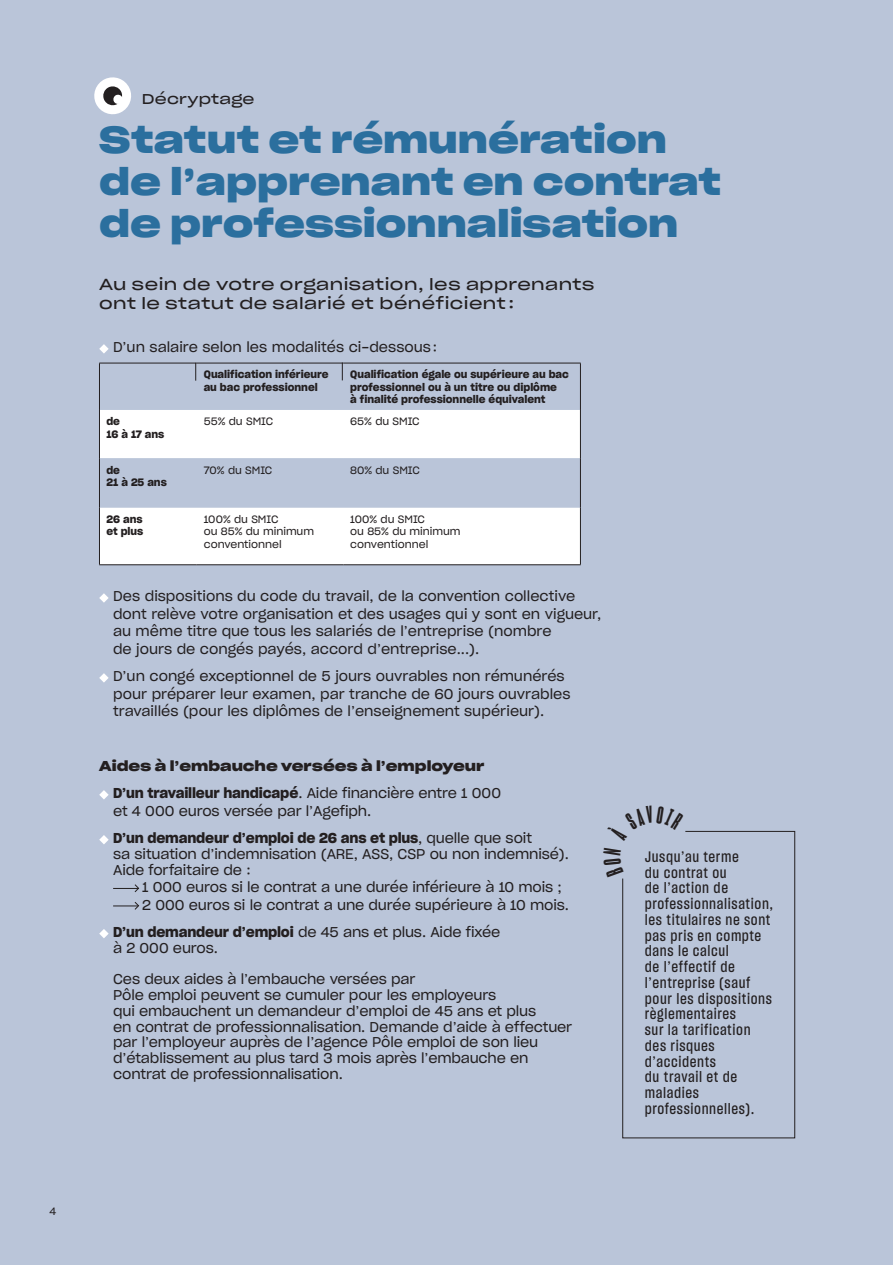
<style>
.page{position:relative;width:893px;height:1265px;background:#bac5d9}
.page>*{position:absolute;margin:0;border:0;box-sizing:border-box;transform-origin:0 0}
.t1{font:36.75px/42px "Sharp Grotesk Semi Bold 25";color:#2b6f9e}
.t2{font:15.75px/19.2px "Sharp Grotesk Book 25";letter-spacing:.025em;color:#231f20}
.t3{font:14.88px/15.8px "Sharp Grotesk Medium 15";letter-spacing:.04em;color:#231f20}
.t4{font:14px/15.8px "Sharp Grotesk Book 20";letter-spacing:-.01em;color:#231f20}
.t5{font:14px "Sharp Grotesk Semi Bold 20";letter-spacing:-.01em;color:#231f20}
.t6{font:14px "Sharp Grotesk Semi Bold 25";color:#231f20}
.t7{font:14px "Sharp Grotesk Book 25";letter-spacing:.015em;color:#231f20}
.t8{font:10.5px/12.2px "Sharp Grotesk Semi Bold 20";color:#231f20}
.t9{font:10.5px/12.2px "Sharp Grotesk Book 20";letter-spacing:-.005em;color:#231f20}
.s1{font-family:"Sharp Grotesk Book 20"}
.s2{font-family:"Sharp Grotesk Semi Bold 20"}
</style>
<div class="page">
<svg style="left:99px;top:593px;width:10px;height:10px"></svg>
<svg style="left:99px;top:673px;width:10px;height:10px"></svg>
<svg style="left:99px;top:344px;width:10px;height:10px"></svg>
<svg style="left:99px;top:790px;width:10px;height:10px"></svg>
<svg style="left:99px;top:835px;width:10px;height:9px"></svg>
<svg style="left:113px;top:884px;width:27px;height:9px"></svg>
<svg style="left:113px;top:902px;width:27px;height:8px"></svg>
<svg style="left:99px;top:929px;width:10px;height:9px"></svg>
<svg style="left:100px;top:410px;width:480px;height:154px;fill:#fff"></svg>
<hr style="left:99px;top:363px;width:98px;height:1px;background:#231f20">
<hr style="left:99px;top:363px;width:1px;height:47px;background:#231f20">
<hr style="left:197px;top:363px;width:146px;height:1px;background:#231f20">
<hr style="left:343px;top:363px;width:238px;height:1px;background:#231f20">
<hr style="left:99px;top:410px;width:1px;height:48px;background:#231f20">
<hr style="left:99px;top:458px;width:1px;height:50px;background:#231f20">
<hr style="left:99px;top:508px;width:1px;height:57px;background:#231f20">
<hr style="left:99px;top:564px;width:98px;height:1px;background:#231f20">
<hr style="left:197px;top:564px;width:146px;height:1px;background:#231f20">
<hr style="left:343px;top:564px;width:238px;height:1px;background:#231f20">
<hr style="left:580px;top:363px;width:1px;height:47px;background:#231f20">
<hr style="left:580px;top:410px;width:1px;height:48px;background:#231f20">
<hr style="left:580px;top:458px;width:1px;height:50px;background:#231f20">
<hr style="left:580px;top:508px;width:1px;height:57px;background:#231f20">
<svg style="left:195px;top:363px;width:1px;height:18px"></svg>
<svg style="left:342px;top:363px;width:1px;height:17px"></svg>
<svg style="left:94px;top:77px;width:37px;height:38px"></svg>
<svg style="left:622px;top:831px;width:173px;height:307px"></svg>
<svg style="left:622px;top:848px;width:2px;height:30px"></svg>
<svg style="left:622px;top:831px;width:62px;height:10px"></svg>
<p class="t9" style="left:50px;top:1205px;width:8px">4</p>
<p class="t7" style="left:142px;top:87px;width:114px">Décryptage</p>
<h1 class="t1" style="left:99px;top:116px;width:623px">Statut et rémunération de l’apprenant en contrat de professionnalisation</h1>
<p class="t2" style="left:99px;top:273px;width:497px">Au sein de votre organisation, les apprenants ont le statut de salarié et bénéficient :</p>
<p class="t4" style="left:113px;top:339px;width:325px">D’un salaire selon les modalités ci-dessous:</p>
<p class="t8" style="left:204px;top:368px;width:126px">Qualification inférieure au bac professionnel</p>
<p class="t8" style="left:350px;top:368px;width:220px">Qualification égale ou supérieure au bac professionnel ou à un titre ou diplôme<br>à finalité professionnelle équivalent</p>
<p class="t8" style="left:106px;top:415px;width:59px">de<br>16 à 17 ans</p>
<p class="t9" style="left:204px;top:415px;width:71px">55% du SMIC</p>
<p class="t9" style="left:350px;top:415px;width:71px">65% du SMIC</p>
<p class="t8" style="left:106px;top:463px;width:62px">de<br>21 à 25 ans</p>
<p class="t9" style="left:204px;top:463px;width:70px">70% du SMIC</p>
<p class="t9" style="left:350px;top:463px;width:71px">80% du SMIC</p>
<p class="t8" style="left:106px;top:513px;width:38px">26 ans et plus</p>
<p class="t9" style="left:204px;top:513px;width:112px">100% du SMIC<br>ou 85% du minimum conventionnel</p>
<p class="t9" style="left:350px;top:513px;width:112px">100% du SMIC<br>ou 85% du minimum conventionnel</p>
<p class="t4" style="left:113px;top:587px;width:490px;line-height:17.5px">Des dispositions du code du travail, de la convention collective dont relève votre organisation et des usages qui y sont en vigueur, au même titre que tous les salariés de l’entreprise (nombre<br>de jours de congés payés, accord d’entreprise...).</p>
<p class="t4" style="left:113px;top:667px;width:459px;line-height:17.5px">D’un congé exceptionnel de 5 jours ouvrables non rémunérés pour préparer leur examen, par tranche de 60 jours ouvrables travaillés (pour les diplômes de l’enseignement supérieur).</p>
<p class="t6" style="left:99px;top:754px;width:387px">Aides à l’embauche versées à l’employeur</p>
<p class="t5" style="left:113px;top:782px;width:389px">D’un travailleur handicapé<span class="s1">. Aide financière entre 1 000</span></p>
<p class="t4" style="left:113px;top:802px;width:260px">et 4 000 euros versée par l’Agefiph.</p>
<p class="t5" style="left:113px;top:827px;width:421px">D’un demandeur d’emploi de 26 ans et plus<span class="s1">, quelle que soit</span></p>
<p class="t4" style="left:113px;top:845px;width:457px">sa situation d’indemnisation (ARE, ASS, CSP ou non indemnisé).<br>Aide forfaitaire de :</p>
<p class="t4" style="left:142px;top:878px;width:428px;line-height:17.5px">1 000 euros si le contrat a une durée inférieure à 10 mois ;<br>2 000 euros si le contrat a une durée supérieure à 10 mois.</p>
<p class="t4" style="left:113px;top:923px;width:389px"><span class="s2">D’un demandeur d’emploi</span> de 45 ans et plus. Aide fixée à 2 000 euros.</p>
<p class="t4" style="left:113px;top:971px;width:461px">Ces deux aides à l’embauche versées par<br>Pôle emploi peuvent se cumuler pour les employeurs<br>qui embauchent un demandeur d’emploi de 45 ans et plus<br>en contrat de professionnalisation. Demande d’aide à effectuer par l’employeur auprès de l’agence Pôle emploi de son lieu d’établissement au plus tard 3 mois après l’embauche en contrat de professionnalisation.</p>
<p class="t3" style="left:645px;top:848px;width:130px">Jusqu’au terme<br>du contrat ou<br>de l’action de professionnalisation, les titulaires ne sont pas pris en compte dans le calcul<br>de l’effectif de l’entreprise (sauf pour les dispositions règlementaires<br>sur la tarification des risques d’accidents<br>du travail et de maladies professionnelles).</p>
</div>
